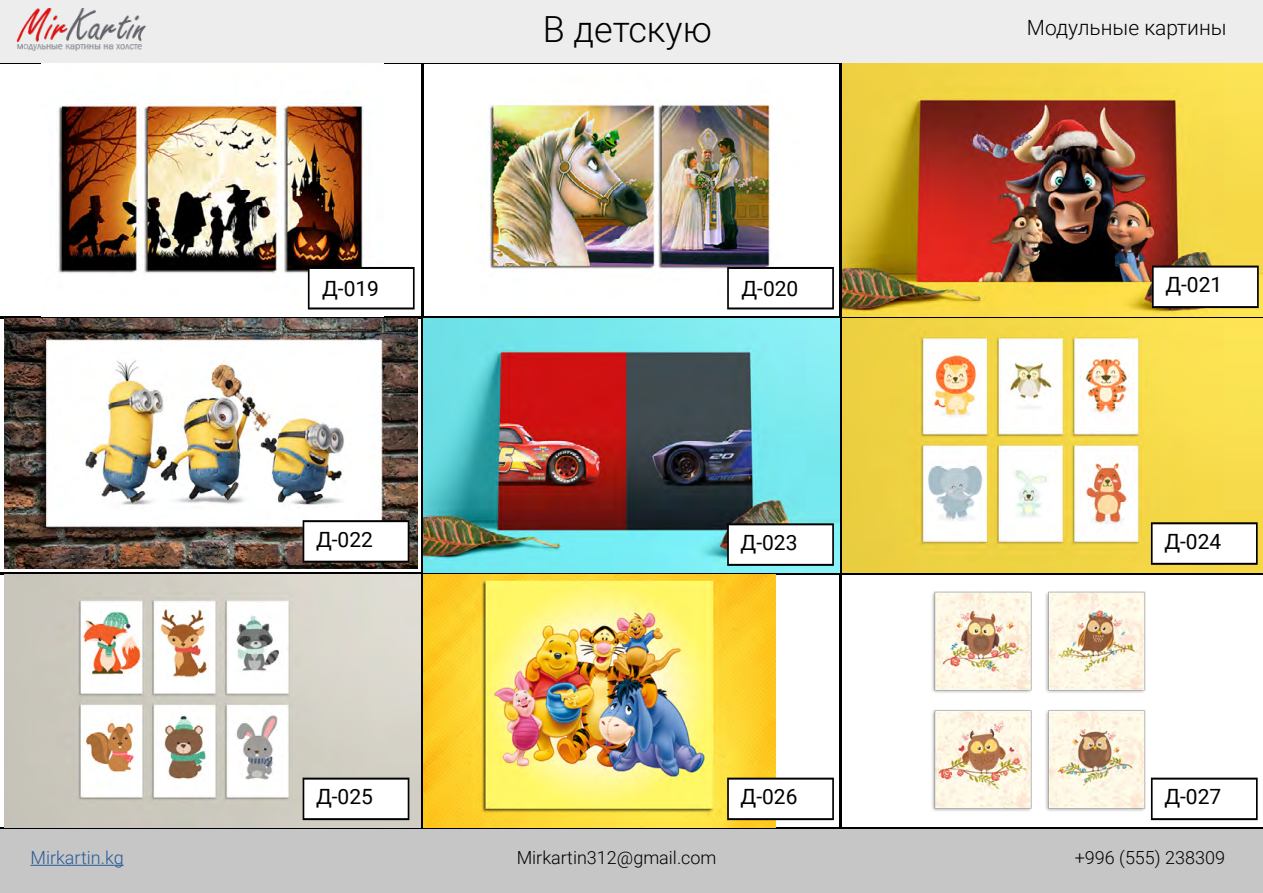
<style>
.page{position:relative;width:1263px;height:893px;background:#fff}
.page>*{position:absolute;margin:0;border:0;box-sizing:border-box;transform-origin:0 0}
.t1{font:300 36px "Roboto";color:#000}
.t2{font:21px "Roboto";color:#000}
.t3{font:300 21px "Roboto";color:#000}
.t4{font:300 18px "Roboto";color:#000}
.t5{font:300 18px "Roboto";color:#275b9b}
</style>
<div class="page">
<hr style="left:421px;top:62px;width:2px;height:766px;background:#000">
<hr style="left:0;top:61px;width:1263px;height:2px;background:#000">
<hr style="left:0;top:572px;width:1263px;height:2px;background:#000">
<hr style="left:0;top:317px;width:1263px;height:2px;background:#000">
<hr style="left:0;top:828px;width:1263px;height:2px;background:#000">
<hr style="left:840px;top:62px;width:2px;height:766px;background:#000">
<img style="left:842px;top:63px;width:421px;height:254px">
<img style="left:4px;top:319px;width:414px;height:250px">
<img style="left:423px;top:319px;width:417px;height:253px">
<img style="left:842px;top:319px;width:421px;height:253px">
<img style="left:423px;top:574px;width:352px;height:254px">
<img style="left:908px;top:574px;width:266px;height:254px">
<div style="left:0;top:829px;width:1263px;height:64px;background:#c6c6c6"></div>
<div style="left:0;top:0;width:1263px;height:62px;background:#ededed"></div>
<img style="left:16px;top:8px;width:130px;height:43px">
<hr style="left:30px;top:865px;width:94px;height:1px;background:#275b9b">
<img style="left:58px;top:103px;width:325px;height:207px">
<svg style="left:308px;top:267px;width:107px;height:42px"></svg>
<img style="left:489px;top:101px;width:290px;height:170px">
<svg style="left:727px;top:267px;width:107px;height:42px"></svg>
<svg style="left:1152px;top:266px;width:107px;height:42px"></svg>
<svg style="left:303px;top:520px;width:106px;height:43px"></svg>
<svg style="left:727px;top:523px;width:107px;height:43px"></svg>
<svg style="left:1151px;top:522px;width:107px;height:43px"></svg>
<img style="left:4px;top:574px;width:417px;height:254px">
<svg style="left:303px;top:778px;width:106px;height:42px"></svg>
<svg style="left:727px;top:778px;width:107px;height:42px"></svg>
<svg style="left:1151px;top:778px;width:107px;height:42px"></svg>
<h1 class="t1" style="left:543px;top:4px;width:171px">В детскую</h1>
<p class="t3" style="left:1027px;top:13px;width:201px">Модульные картины</p>
<p class="t2" style="left:322px;top:274px;width:58px">Д-019</p>
<p class="t2" style="left:741px;top:274px;width:58px">Д-020</p>
<p class="t2" style="left:1165px;top:270px;width:58px">Д-021</p>
<p class="t2" style="left:316px;top:524px;width:58px">Д-022</p>
<p class="t2" style="left:740px;top:527px;width:58px">Д-023</p>
<p class="t2" style="left:1164px;top:526px;width:58px">Д-024</p>
<p class="t2" style="left:316px;top:782px;width:58px">Д-025</p>
<p class="t2" style="left:740px;top:782px;width:58px">Д-026</p>
<p class="t2" style="left:1164px;top:782px;width:58px">Д-027</p>
<p class="t5" style="left:30px;top:845px;width:95px">Mirkartin.kg</p>
<p class="t4" style="left:1075px;top:845px;width:152px">+996 (555) 238309</p>
<p class="t4" style="left:517px;top:845px;width:201px">Mirkartin312@gmail.com</p>
</div>
